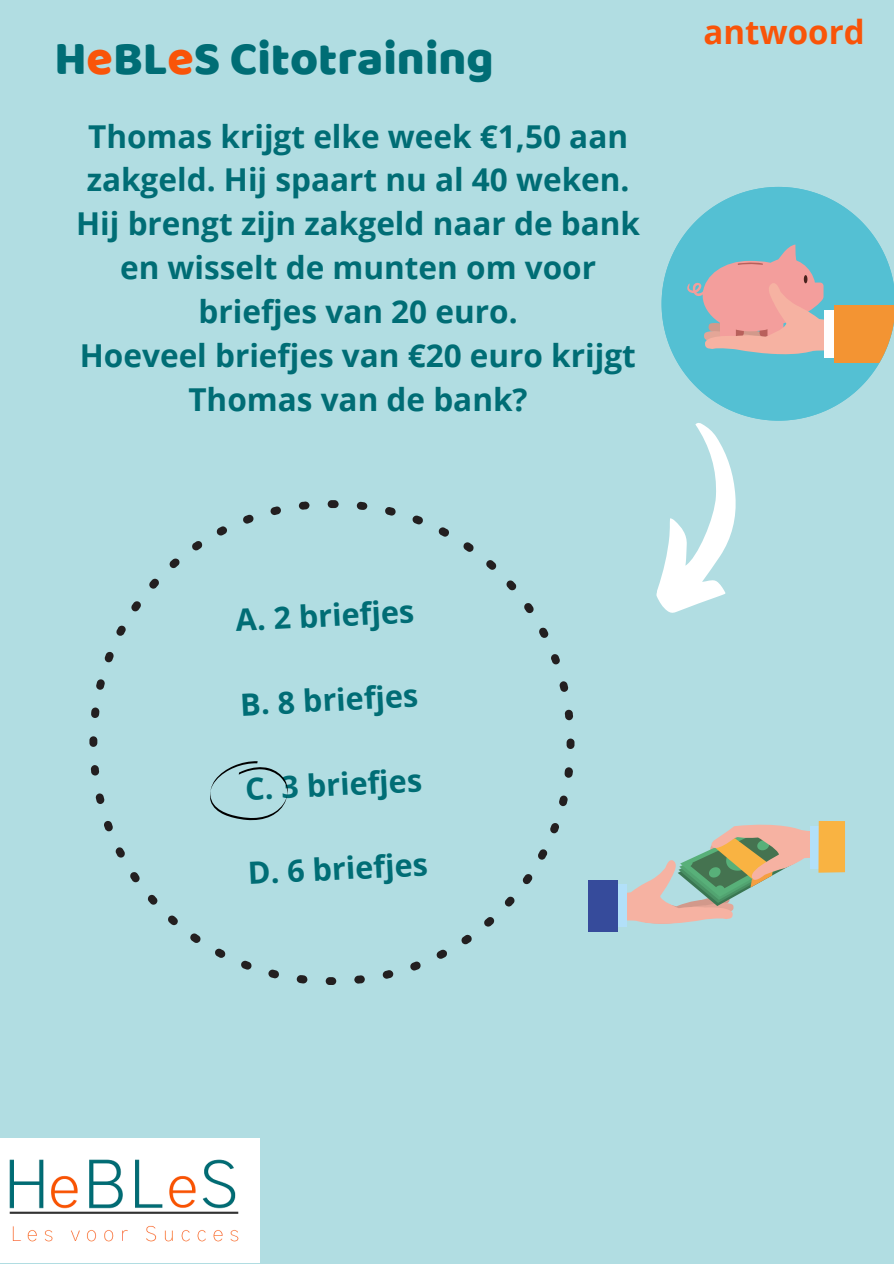
<style>
.page{position:relative;width:894px;height:1264px;background:#fff}
.page>*{position:absolute;margin:0;border:0;box-sizing:border-box;transform-origin:0 0}
.t1{font:48px "Baloo Thambi";color:#006d75}
.t2{font:700 33px "Open Sans";color:#f95409}
.t3{font:700 31.5px/44px "Open Sans";color:#006d75;text-align:center}
.t4{font:700 30.6px "Open Sans";color:#006d75}
.s1{color:#f95409}
</style>
<div class="page">
<div style="left:0;top:0;width:893px;height:1263px;background:#b1dde2"></div>
<img style="left:0;top:1138px;width:259px;height:123px">
<svg style="left:89px;top:500px;width:485px;height:484px"></svg>
<svg style="left:656px;top:423px;width:80px;height:190px"></svg>
<div style="left:588px;top:879px;width:29px;height:52px;background:#364b9b"></div>
<svg style="left:589px;top:821px;width:255px;height:107px"></svg>
<svg style="left:661px;top:187px;width:232px;height:233px;fill:#54c0d3"></svg>
<svg style="left:685px;top:244px;width:180px;height:115px;background:#aab0b5"></svg>
<div style="left:824px;top:310px;width:36px;height:47px;background:#fff"></div>
<div style="left:833px;top:305px;width:60px;height:58px;background:#f39433"></div>
<svg style="left:209px;top:761px;width:78px;height:59px"></svg>
<p class="t1" style="left:54px;top:24px;width:441px">H<span class="s1">e</span>BL<span class="s1">e</span>S Citotraining</p>
<p class="t3" style="left:76px;top:113px;width:565px">Thomas krijgt elke week €1,50 aan zakgeld. Hij spaart nu al 40 weken.<br>Hij brengt zijn zakgeld naar de bank en wisselt de munten om voor briefjes van 20 euro.</p>
<p class="t3" style="left:80px;top:333px;width:557px">Hoeveel briefjes van €20 euro krijgt<br>Thomas van de bank?</p>
<p class="t2" style="left:703px;top:9px;width:163px">antwoord</p>
<p class="t4" style="left:234px;top:598px;width:180px;rotate:-3deg">A. 2 briefjes</p>
<p class="t4" style="left:239px;top:683px;width:180px;rotate:-3deg">B. 8 briefjes</p>
<p class="t4" style="left:244px;top:767px;width:178px;rotate:-3deg">C. 3 briefjes</p>
<p class="t4" style="left:247px;top:852px;width:182px;rotate:-3deg">D. 6 briefjes</p>
</div>
